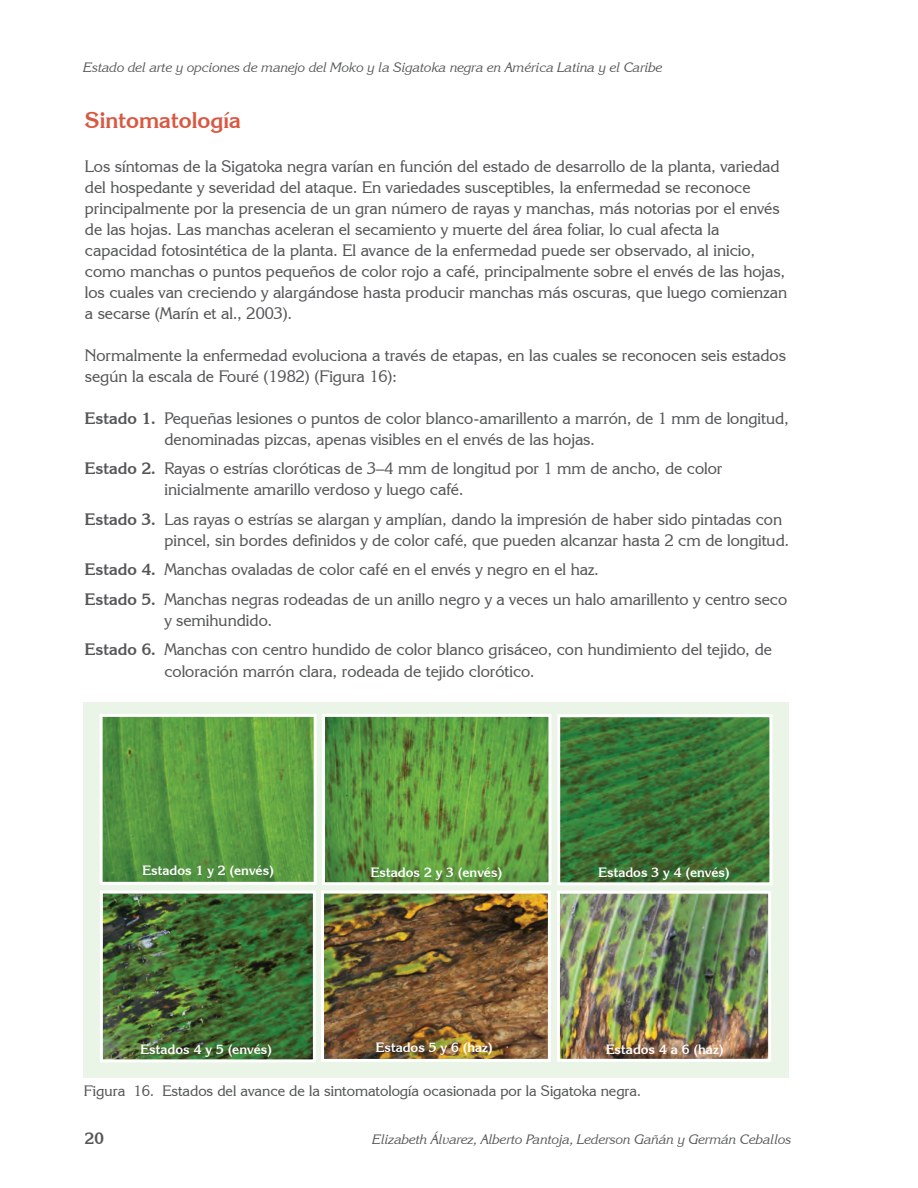
<style>
.page{position:relative;width:918px;height:1188px;background:#fff}
.page>*{position:absolute;margin:0;border:0;box-sizing:border-box;transform-origin:0 0}
.t1{font:700 22.5px "Korinna IT Cby BT";color:#d95842}
.t2{font:16.5px/21px "Korinna IT Cby BT";color:#545557}
.t3{font:700 16.5px "Korinna IT Cby BT";color:#545557}
.t4{font:15px "Korinna IT Cby BT";color:#545557}
.t5{font:italic 13.5px "Korinna IT Cby BT";color:#545557}
.t6{font:700 13.5px "Korinna IT Cby BT";color:#fff}
.s1{font-weight:700}
</style>
<div class="page">
<div style="left:84px;top:702px;width:705px;height:375px;background:#eaf4e7"></div>
<img style="left:104px;top:718px;width:209px;height:163px">
<div style="left:100px;top:714px;width:217px;height:171px;border:3px solid #fff"></div>
<img style="left:326px;top:718px;width:221px;height:163px">
<div style="left:322px;top:714px;width:229px;height:171px;border:3px solid #fff"></div>
<img style="left:561px;top:895px;width:206px;height:163px">
<div style="left:557px;top:891px;width:214px;height:171px;border:3px solid #fff"></div>
<img style="left:561px;top:718px;width:207px;height:163px">
<div style="left:557px;top:714px;width:215px;height:171px;border:3px solid #fff"></div>
<img style="left:104px;top:895px;width:208px;height:163px">
<div style="left:100px;top:891px;width:216px;height:171px;border:3px solid #fff"></div>
<img style="left:325px;top:895px;width:222px;height:163px">
<div style="left:321px;top:891px;width:230px;height:171px;border:3px solid #fff"></div>
<p class="t5" style="left:84px;top:59px;width:581px">Estado del arte y opciones de manejo del Moko y la Sigatoka negra en América Latina y el Caribe</p>
<h1 class="t1" style="left:85px;top:106px;width:158px">Sintomatología</h1>
<p class="t2" style="left:85px;top:155px;width:704px">Los síntomas de la Sigatoka negra varían en función del estado de desarrollo de la planta, variedad del hospedante y severidad del ataque. En variedades susceptibles, la enfermedad se reconoce principalmente por la presencia de un gran número de rayas y manchas, más notorias por el envés de las hojas. Las manchas aceleran el secamiento y muerte del área foliar, lo cual afecta la capacidad fotosintética de la planta. El avance de la enfermedad puede ser observado, al inicio, como manchas o puntos pequeños de color rojo a café, principalmente sobre el envés de las hojas, los cuales van creciendo y alargándose hasta producir manchas más oscuras, que luego comienzan a secarse (Marín et al., 2003).</p>
<p class="t2" style="left:85px;top:344px;width:703px">Normalmente la enfermedad evoluciona a través de etapas, en las cuales se reconocen seis estados según la escala de Fouré (1982) (Figura 16):</p>
<p class="t2" style="left:164px;top:407px;width:626px;text-indent:-79px"><span class="s1">Estado 1.</span> Pequeñas lesiones o puntos de color blanco-amarillento a marrón, de 1 mm de longitud, denominadas pizcas, apenas visibles en el envés de las hojas.</p>
<p class="t2" style="left:164px;top:458px;width:560px;text-indent:-79px"><span class="s1">Estado 2.</span> Rayas o estrías cloróticas de 3–4 mm de longitud por 1 mm de ancho, de color inicialmente amarillo verdoso y luego café.</p>
<p class="t2" style="left:164px;top:508px;width:626px;text-indent:-79px"><span class="s1">Estado 3.</span> Las rayas o estrías se alargan y amplían, dando la impresión de haber sido pintadas con pincel, sin bordes definidos y de color café, que pueden alcanzar hasta 2 cm de longitud.</p>
<p class="t2" style="left:85px;top:555px;width:704px;line-height:29.5px"><span class="s1">Estado 4.</span> Manchas ovaladas de color café en el envés y negro en el haz.<br><span class="s1">Estado 5.</span> Manchas negras rodeadas de un anillo negro y a veces un halo amarillento y centro seco</p>
<p class="t2" style="left:85px;top:605px;width:689px;line-height:29.5px;text-indent:79px">y semihundido.<br><span class="s1">Estado 6.</span> Manchas con centro hundido de color blanco grisáceo, con hundimiento del tejido, de</p>
<p class="t2" style="left:164px;top:661px;width:372px">coloración marrón clara, rodeada de tejido clorótico.</p>
<p class="t6" style="left:143px;top:862px;width:133px">Estados 1 y 2 (envés)</p>
<p class="t6" style="left:371px;top:864px;width:133px">Estados 2 y 3 (envés)</p>
<p class="t6" style="left:598px;top:864px;width:133px">Estados 3 y 4 (envés)</p>
<p class="t6" style="left:141px;top:1041px;width:133px">Estados 4 y 5 (envés)</p>
<p class="t6" style="left:376px;top:1039px;width:119px">Estados 5 y 6 (haz)</p>
<p class="t6" style="left:606px;top:1041px;width:119px">Estados 4 a 6 (haz)</p>
<p class="t4" style="left:84px;top:1081px;width:559px">Figura 16. Estados del avance de la sintomatología ocasionada por la Sigatoka negra.</p>
<p class="t3" style="left:85px;top:1128px;width:21px">20</p>
<p class="t5" style="left:372px;top:1131px;width:420px">Elizabeth Álvarez, Alberto Pantoja, Lederson Gañán y Germán Ceballos</p>
</div>
